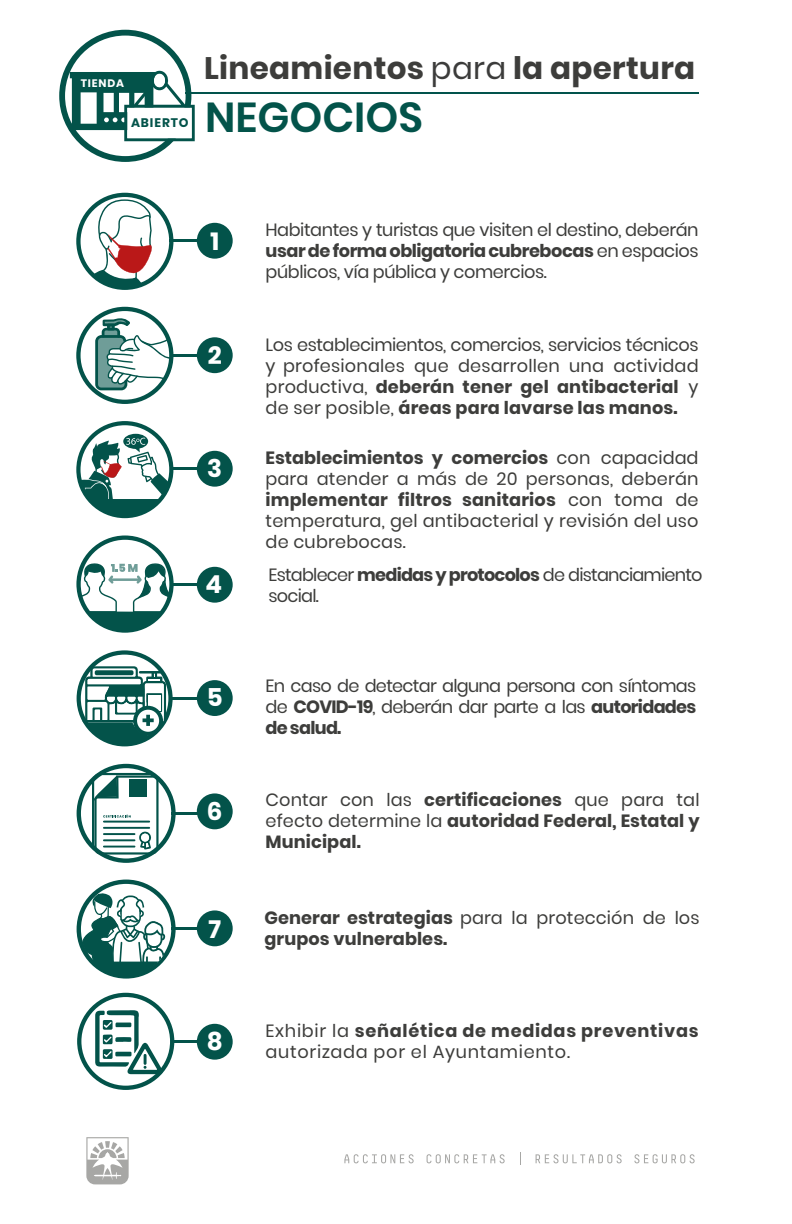
<style>
.page{position:relative;width:792px;height:1224px;background:#fff}
.page>*{position:absolute;margin:0;border:0;box-sizing:border-box;transform-origin:0 0}
.t1{font:600 41.8px "Poppins";color:#03534a}
.t2{font:700 31px "Poppins";letter-spacing:.01em;color:#3d3d3b}
.t3{font:700 24.8px "Poppins";color:#fff}
.t4{font:17.7px/21px "Poppins";letter-spacing:-.025em;color:#3d3d3b;text-align:justify}
.t5{font:700 17.7px/21px "Poppins";letter-spacing:.005em;color:#3d3d3b}
.t6{font:17.7px/21px "Poppins";letter-spacing:.04em;color:#3d3d3b}
.t7{font:17.7px/21px "Poppins";letter-spacing:-.045em;color:#3d3d3b}
.t8{font:700 12.4px "Poppins";letter-spacing:.075em;color:#03534a}
.t9{font:700 10.9px "Poppins";letter-spacing:.075em;color:#fff}
.s1{font-weight:400;color:#3c3c3b}
.s2{font-weight:700}
.s3{font-weight:400}
</style>
<div class="page">
<svg style="left:77px;top:880px;width:99px;height:99px"></svg>
<svg style="left:77px;top:764px;width:99px;height:99px"></svg>
<div style="left:129px;top:779px;width:17px;height:18px;background:#03534a"></div>
<svg style="left:77px;top:650px;width:96px;height:97px"></svg>
<svg style="left:76px;top:535px;width:98px;height:98px"></svg>
<svg style="left:77px;top:993px;width:97px;height:97px"></svg>
<hr style="left:245px;top:92px;width:403px;height:2px;background:#02534c">
<hr style="left:648px;top:92px;width:51px;height:2px;background:#02534c">
<hr style="left:186px;top:92px;width:59px;height:2px;background:#02534c">
<svg style="left:344px;top:1154px;width:70px;height:9px"></svg>
<svg style="left:427px;top:1154px;width:78px;height:9px"></svg>
<svg style="left:536px;top:1154px;width:86px;height:9px"></svg>
<svg style="left:634px;top:1154px;width:61px;height:9px"></svg>
<svg style="left:520px;top:1153px;width:1px;height:12px"></svg>
<svg style="left:86px;top:1137px;width:43px;height:47px"></svg>
<svg style="left:59px;top:30px;width:136px;height:132px"></svg>
<svg style="left:76px;top:421px;width:97px;height:97px"></svg>
<svg style="left:76px;top:307px;width:97px;height:97px"></svg>
<svg style="left:76px;top:193px;width:97px;height:97px"></svg>
<hr style="left:169px;top:240px;width:55px;height:2px;background:#03534a">
<div style="left:197px;top:223px;width:36px;height:36px;background:#03534a;border-radius:50%"></div>
<hr style="left:171px;top:354px;width:52px;height:2px;background:#03534a">
<div style="left:197px;top:337px;width:36px;height:36px;background:#03534a;border-radius:50%"></div>
<hr style="left:171px;top:468px;width:52px;height:2px;background:#03534a">
<div style="left:197px;top:451px;width:36px;height:36px;background:#03534a;border-radius:50%"></div>
<hr style="left:172px;top:584px;width:51px;height:2px;background:#03534a">
<div style="left:197px;top:567px;width:36px;height:36px;background:#03534a;border-radius:50%"></div>
<hr style="left:171px;top:697px;width:52px;height:2px;background:#03534a">
<div style="left:197px;top:680px;width:36px;height:36px;background:#03534a;border-radius:50%"></div>
<hr style="left:172px;top:812px;width:51px;height:3px;background:#03534a">
<div style="left:197px;top:793px;width:36px;height:36px;background:#03534a;border-radius:50%"></div>
<hr style="left:171px;top:927px;width:52px;height:3px;background:#03534a">
<div style="left:197px;top:910px;width:36px;height:36px;background:#03534a;border-radius:50%"></div>
<hr style="left:174px;top:1041px;width:47px;height:2px;background:#03534a">
<div style="left:197px;top:1024px;width:36px;height:36px;background:#03534a;border-radius:50%"></div>
<p class="t9" style="left:81px;top:77px;width:45px">TIENDA</p>
<p class="t8" style="left:131px;top:115px;width:59px">ABIERTO</p>
<h2 class="t2" style="left:204px;top:50px;width:493px">Lineamientos <span class="s1">para</span> la apertura</h2>
<h1 class="t1" style="left:205px;top:93px;width:219px">NEGOCIOS</h1>
<h3 class="t3" style="left:210px;top:227px;width:10px">1</h3>
<h3 class="t3" style="left:208px;top:340px;width:16px">2</h3>
<h3 class="t3" style="left:207px;top:454px;width:16px">3</h3>
<h3 class="t3" style="left:205px;top:570px;width:18px">4</h3>
<h3 class="t3" style="left:207px;top:683px;width:17px">5</h3>
<h3 class="t3" style="left:207px;top:797px;width:17px">6</h3>
<h3 class="t3" style="left:208px;top:915px;width:14px">7</h3>
<h3 class="t3" style="left:207px;top:1027px;width:17px">8</h3>
<p class="t4" style="left:266px;top:220px;width:435px">Habitantes y turistas que visiten el destino, deberán <span class="s2">usar de forma obligatoria cubrebocas</span> en espacios públicos, vía pública y comercios.</p>
<p class="t4" style="left:266px;top:334px;width:435px">Los establecimientos, comercios, servicios técnicos y profesionales que desarrollen una actividad productiva, <span class="s2">deberán tener gel antibacterial</span> y de ser posible, <span class="s2">áreas para lavarse las manos.</span></p>
<p class="t4" style="left:266px;top:447px;width:435px"><span class="s2">Establecimientos y comercios</span> con capacidad para atender a más de 20 personas, deberán <span class="s2">implementar filtros sanitarios</span> con toma de temperatura, gel antibacterial y revisión del uso de cubrebocas.</p>
<p class="t7" style="left:269px;top:564px;width:435px">Establecer <span class="s2">medidas y protocolos</span> de distanciamiento social.</p>
<p class="t4" style="left:266px;top:676px;width:432px">En caso de detectar alguna persona con síntomas de <span class="s2">COVID-19</span>, deberán dar parte a las <span class="s2">autoridades de salud.</span></p>
<p class="t5" style="left:266px;top:790px;width:435px;text-align:justify"><span class="s3">Contar con las</span> certificaciones <span class="s3">que para tal efecto determine la</span> autoridad Federal, Estatal y Municipal.</p>
<p class="t5" style="left:265px;top:908px;width:437px">Generar estrategias <span class="s3">para la protección de los </span>grupos vulnerables.</p>
<p class="t6" style="left:266px;top:1021px;width:435px">Exhibir la <span class="s2">señalética de medidas preventivas </span>autorizada por el Ayuntamiento.</p>
</div>
